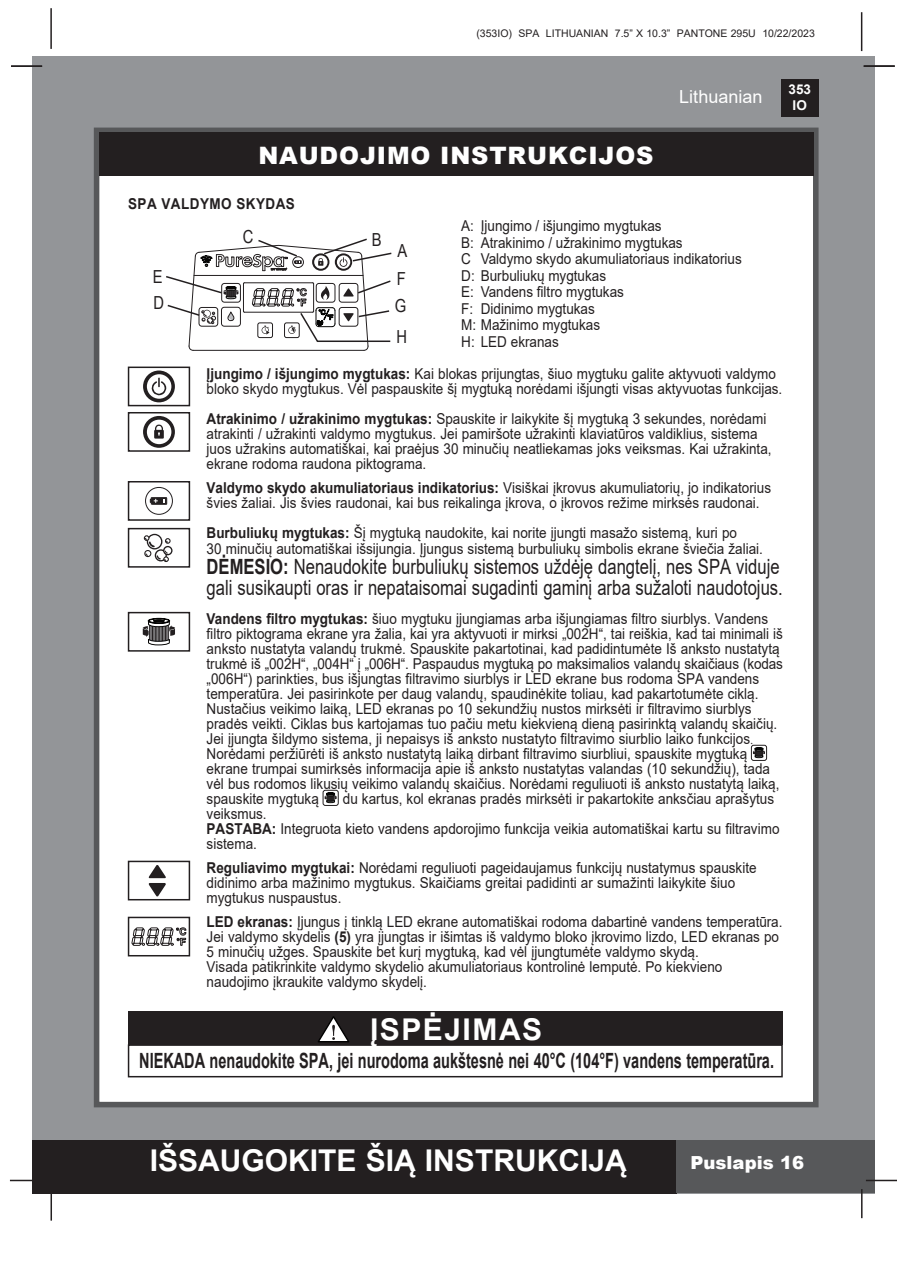
<style>
.page{position:relative;width:897px;height:1264px;background:#fff}
.page>*{position:absolute;margin:0;border:0;box-sizing:border-box;transform-origin:0 0}
.t1{font:700 30px "Arial";color:#fff}
.t2{font:700 30px "Arial";letter-spacing:.05em;color:#fff}
.t3{font:900 24px "Arial";letter-spacing:.035em;color:#fff}
.t4{font:21px/21px "Arial";color:#231f20;scale:.79 1}
.t5{font:700 21px "Arial";color:#231f20;scale:.69 1}
.t6{font:18px "Arial";color:#fff}
.t7{font:900 18px "Arial";color:#fff}
.t8{font:18px "Arial Narrow";color:#231f20}
.t9{font:15px/15px "Arial";color:#231f20;scale:.9 1}
.t10{font:700 15px "Arial";letter-spacing:.035em;color:#231f20;scale:.9 1}
.t11{font:700 13.5px/16.2px "Arial";color:#fff;text-align:center}
.t12{font:10.5px "Arial";color:#231f20}
.s1{font-weight:700}
.s2{font-family:"Adobe Song Std";font-weight:300}
</style>
<div class="page">
<div style="left:33px;top:56px;width:842px;height:1137px;background:#939598"></div>
<div style="left:780px;top:79px;width:38px;height:38px;background:#231f20"></div>
<hr style="left:50px;top:8px;width:2px;height:41px;background:#231f20">
<hr style="left:860px;top:12px;width:2px;height:39px;background:#231f20">
<div style="left:33px;top:1140px;width:644px;height:53px;background:#231f20"></div>
<div style="left:676px;top:1140px;width:199px;height:53px;background:#57585a"></div>
<hr style="left:865px;top:1179px;width:31px;height:2px;background:#231f20">
<hr style="left:860px;top:1189px;width:2px;height:29px;background:#231f20">
<hr style="left:50px;top:1190px;width:2px;height:30px;background:#231f20">
<hr style="left:10px;top:1179px;width:31px;height:2px;background:#231f20">
<div style="left:94px;top:128px;width:724px;height:979px;background:#fff;border:6px solid #57585a"></div>
<div style="left:99px;top:132px;width:714px;height:44px;background:#231f20"></div>
<hr style="left:863px;top:65px;width:31px;height:2px;background:#231f20">
<hr style="left:11px;top:65px;width:31px;height:2px;background:#231f20">
<div style="left:751px;top:745px;width:15px;height:15px;border:1px solid #231f20;border-radius:2px"></div>
<svg style="left:752px;top:747px;width:13px;height:11px"></svg>
<div style="left:323px;top:790px;width:15px;height:15px;border:1px solid #231f20;border-radius:2px"></div>
<svg style="left:324px;top:792px;width:13px;height:11px"></svg>
<svg style="left:143px;top:370px;width:32px;height:32px"></svg>
<div style="left:128px;top:366px;width:62px;height:40px;border:2px solid #231f20"></div>
<svg style="left:143px;top:416px;width:32px;height:32px"></svg>
<div style="left:128px;top:412px;width:62px;height:40px;border:2px solid #231f20"></div>
<div style="left:145px;top:487px;width:28px;height:27px;border:1px solid #231f20;border-radius:50%"></div>
<svg style="left:149px;top:497px;width:18px;height:8px"></svg>
<div style="left:128px;top:481px;width:62px;height:40px;border:2px solid #231f20"></div>
<svg style="left:142px;top:617px;width:33px;height:28px"></svg>
<div style="left:128px;top:612px;width:62px;height:39px;border:2px solid #231f20"></div>
<div style="left:163px;top:546px;width:9px;height:9px;border:1px solid #231f20;border-radius:50%"></div>
<svg style="left:144px;top:534px;width:26px;height:28px"></svg>
<div style="left:128px;top:528px;width:62px;height:39px;border:2px solid #231f20"></div>
<div style="left:128px;top:1011px;width:654px;height:34px;background:#231f20"></div>
<div style="left:128px;top:1044px;width:654px;height:33px;border:2px solid #231f20"></div>
<svg style="left:318px;top:1016px;width:31px;height:26px"></svg>
<svg style="left:131px;top:927px;width:55px;height:19px"></svg>
<div style="left:128px;top:916px;width:62px;height:40px;border:2px solid #231f20"></div>
<div style="left:128px;top:860px;width:62px;height:40px;border:2px solid #231f20"></div>
<svg style="left:148px;top:865px;width:18px;height:31px"></svg>
<svg style="left:166px;top:238px;width:226px;height:113px"></svg>
<hr style="left:317px;top:340px;width:73px;height:2px;background:#231f20">
<p class="t12" style="left:476px;top:26px;width:340px">(353IO) SPA LITHUANIAN 7.5” X 10.3” PANTONE 295U 10/22/2023</p>
<p class="t3" style="left:258px;top:138px;width:396px">NAUDOJIMO INSTRUKCIJOS</p>
<p class="t10" style="left:128px;top:193px;width:187px">SPA VALDYMO SKYDAS</p>
<p class="t6" style="left:679px;top:84px;width:85px">Lithuanian</p>
<p class="t8" style="left:153px;top:263px;width:11px">E</p>
<p class="t8" style="left:153px;top:289px;width:12px">D</p>
<p class="t8" style="left:243px;top:224px;width:12px">C</p>
<p class="t8" style="left:372px;top:226px;width:11px">B</p>
<p class="t8" style="left:397px;top:238px;width:11px">A</p>
<p class="t8" style="left:397px;top:266px;width:11px">F</p>
<p class="t8" style="left:394px;top:293px;width:13px">G</p>
<p class="t8" style="left:396px;top:323px;width:12px">H</p>
<p class="t9" style="left:461px;top:218px;width:224px">A: Įjungimo / išjungimo mygtukas</p>
<p class="t9" style="left:461px;top:235px;width:247px">B: Atrakinimo / užrakinimo mygtukas</p>
<p class="t9" style="left:461px;top:251px;width:313px">C Valdymo skydo akumuliatoriaus indikatorius</p>
<p class="t9" style="left:461px;top:268px;width:162px">D: Burbuliukų mygtukas</p>
<p class="t9" style="left:461px;top:284px;width:182px">E: Vandens filtro mygtukas</p>
<p class="t9" style="left:461px;top:301px;width:150px">F: Didinimo mygtukas</p>
<p class="t9" style="left:461px;top:317px;width:156px">M: Mažinimo mygtukas</p>
<p class="t9" style="left:461px;top:334px;width:110px">H: LED ekranas</p>
<p class="t11" style="left:788px;top:81px;width:24px">353<br>IO</p>
<p class="t9" style="left:207px;top:366px;width:641px"><span class="s1">Įjungimo / išjungimo mygtukas:</span> Kai blokas prijungtas, šiuo mygtuku galite aktyvuoti valdymo bloko skydo mygtukus. Vėl paspauskite šį mygtuką norėdami išjungti visas aktyvuotas funkcijas.</p>
<p class="t9" style="left:207px;top:411px;width:629px"><span class="s1">Atrakinimo / užrakinimo mygtukas:</span> Spauskite ir laikykite šį mygtuką 3 sekundes, norėdami atrakinti / užrakinti valdymo mygtukus. Jei pamiršote užrakinti klaviatūros valdiklius, sistema juos užrakins automatiškai, kai praėjus 30 minučių neatliekamas joks veiksmas. Kai užrakinta, ekrane rodoma raudona piktograma.</p>
<p class="t9" style="left:207px;top:480px;width:628px"><span class="s1">Valdymo skydo akumuliatoriaus indikatorius:</span> Visiškai įkrovus akumuliatorių, jo indikatorius švies žaliai. Jis švies raudonai, kai bus reikalinga įkrova, o įkrovos režime mirksės raudonai.</p>
<p class="t9" style="left:207px;top:525px;width:590px"><span class="s1">Burbuliukų mygtukas:</span> Šį mygtuką naudokite, kai norite įjungti masažo sistemą, kuri po</p>
<p class="t9" style="left:207px;top:540px;width:619px">30 minučių automatiškai išsijungia. Įjungus sistemą burbuliukų simbolis ekrane šviečia žaliai.</p>
<p class="t4" style="left:207px;top:555px;width:730px"><span class="s1">DĖMESIO:</span> Nenaudokite burbuliukų sistemos uždėję dangtelį, nes SPA viduje gali susikaupti oras ir nepataisomai sugadinti gaminį arba sužaloti naudotojus.</p>
<p class="t9" style="left:207px;top:611px;width:642px"><span class="s1">Vandens filtro mygtukas:</span> šiuo mygtuku įjungiamas arba išjungiamas filtro siurblys. Vandens filtro piktograma ekrane yra žalia, kai yra aktyvuoti ir mirksi „002H“, tai reiškia, kad tai minimali iš anksto nustatyta valandų trukmė. Spauskite pakartotinai, kad padidintumėte Iš anksto nustatytą trukmė iš „002H“, „004H“ į „006H“. Paspaudus mygtuką po maksimalios valandų skaičiaus (kodas „006H“) parinkties, bus išjungtas filtravimo siurblys ir LED ekrane bus rodoma SPA vandens temperatūra. Jei pasirinkote per daug valandų, spaudinėkite toliau, kad pakartotumėte ciklą.<br>Nustačius veikimo laiką, LED ekranas po 10 sekundžių nustos mirksėti ir filtravimo siurblys pradės veikti. Ciklas bus kartojamas tuo pačiu metu kiekvieną dieną pasirinktą valandų skaičių.</p>
<p class="t9" style="left:207px;top:731px;width:638px">Jei įjungta šildymo sistema, ji nepaisys iš anksto nustatyto filtravimo siurblio laiko funkcijos<span class="s2">.<br></span>Norėdami peržiūrėti iš anksto nustatytą laiką dirbant filtravimo siurbliui, spauskite mygtuką ekrane trumpai sumirksės informacija apie iš anksto nustatytas valandas (10 sekundžių), tada vėl bus rodomos likusių veikimo valandų skaičius. Norėdami reguliuoti iš anksto nustatytą laiką, spauskite mygtuką</p>
<p class="t9" style="left:343px;top:791px;width:480px">du kartus, kol ekranas pradės mirksėti ir pakartokite anksčiau aprašytus</p>
<p class="t9" style="left:207px;top:806px;width:68px">veiksmus.</p>
<p class="t9" style="left:207px;top:821px;width:638px"><span class="s1">PASTABA:</span> Integruota kieto vandens apdorojimo funkcija veikia automatiškai kartu su filtravimo sistema.</p>
<p class="t9" style="left:207px;top:860px;width:612px"><span class="s1">Reguliavimo mygtukai:</span> Norėdami reguliuoti pageidaujamus funkcijų nustatymus spauskite didinimo arba mažinimo mygtukus. Skaičiams greitai padidinti ar sumažinti laikykite šiuo mygtukus nuspaustus.</p>
<p class="t9" style="left:207px;top:914px;width:641px"><span class="s1">LED ekranas:</span> Įjungus į tinklą LED ekrane automatiškai rodoma dabartinė vandens temperatūra.</p>
<p class="t9" style="left:207px;top:929px;width:637px">Jei valdymo skydelis <span class="s1">(5)</span> yra įjungtas ir išimtas iš valdymo bloko įkrovimo lizdo, LED ekranas po<br>5 minučių užges. Spauskite bet kurį mygtuką, kad vėl įjungtumėte valdymo skydą.</p>
<p class="t9" style="left:207px;top:959px;width:574px">Visada patikrinkite valdymo skydelio akumuliatoriaus kontrolinė lemputė. Po kiekvieno naudojimo įkraukite valdymo skydelį.</p>
<p class="t2" style="left:370px;top:1008px;width:174px">ĮSPĖJIMAS</p>
<p class="t5" style="left:139px;top:1045px;width:921px">NIEKADA nenaudokite SPA, jei nurodoma aukštesnė nei 40°C (104°F) vandens temperatūra.</p>
<h1 class="t1" style="left:150px;top:1139px;width:478px">IŠSAUGOKITE ŠIĄ INSTRUKCIJĄ</h1>
<p class="t7" style="left:690px;top:1149px;width:115px">Puslapis 16</p>
</div>
